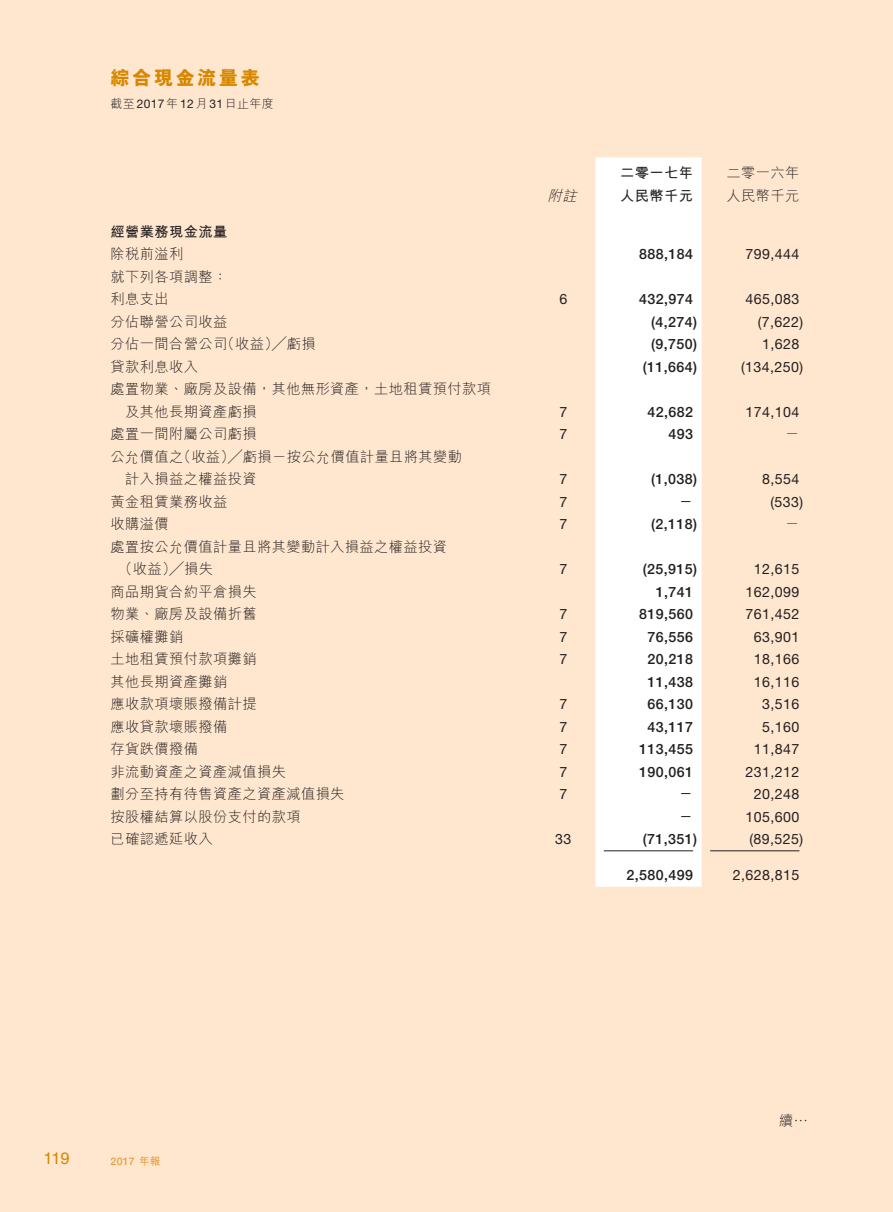
<style>
.page{position:relative;width:893px;height:1212px;background:#fff}
.page>*{position:absolute;margin:0;border:0;box-sizing:border-box;transform-origin:0 0}
.t1{font:800 19.5px "M Hei HK";letter-spacing:.11em;color:#d78800}
.t2{font:16.5px "Helvetica LT Std";color:#d78800}
._1__內文{font:300 14.25px "M Hei HK";letter-spacing:.03em;color:#231f20}
._1__內文-2{font:14.25px "Helvetica Neue LT Std";letter-spacing:.03em;color:#231f20}
._1__內文-3{font:500 14.25px "Helvetica Neue LT Std";letter-spacing:.03em;color:#231f20}
._1__內文-4{font:700 14.25px "M Hei HK";letter-spacing:.03em;color:#231f20}
._1__內文-5{font:italic 300 14.25px "M Hei HK";color:#231f20}
.t3{font:300 12px "M Hei HK";letter-spacing:.03em;color:#231f20}
.t4{font:500 10.5px "Helvetica Neue LT Std";color:#e69f3e}
.s1{font-family:"Helvetica Neue LT Std";font-weight:400}
.s2{font-family:"M Hei HK";font-weight:700}
</style>
<div class="page">
<div style="left:0;top:0;width:892px;height:1212px;background:#ffe6ce"></div>
<div style="left:595px;top:157px;width:107px;height:730px;background:#fff"></div>
<hr style="left:604px;top:850px;width:89px;height:1px;background:#231f20">
<hr style="left:710px;top:850px;width:89px;height:1px;background:#231f20">
<h1 class="t1" style="left:111px;top:68px;width:151px">綜合現金流量表</h1>
<p class="t3" style="left:111px;top:97px;width:165px">截至<span class="s1">2017</span>年<span class="s1">12</span>月<span class="s1">31</span>日止年度</p>
<p class="_1__內文-4" style="left:620px;top:162px;width:74px">二零一七年</p>
<p class="_1__內文" style="left:727px;top:166px;width:74px">二零一六年</p>
<p class="_1__內文-5" style="left:547px;top:188px;width:34px">附註</p>
<p class="_1__內文-4" style="left:620px;top:185px;width:74px">人民幣千元</p>
<p class="_1__內文" style="left:727px;top:188px;width:74px">人民幣千元</p>
<p class="_1__內文-4" style="left:111px;top:221px;width:118px">經營業務現金流量</p>
<p class="_1__內文" style="left:111px;top:247px;width:74px">除稅前溢利</p>
<p class="_1__內文-3" style="left:639px;top:245px;width:55px">888,184</p>
<p class="_1__內文-2" style="left:745px;top:245px;width:55px">799,444</p>
<p class="_1__內文" style="left:111px;top:269px;width:118px">就下列各項調整：</p>
<p class="_1__內文" style="left:111px;top:292px;width:60px">利息支出</p>
<p class="_1__內文-2" style="left:559px;top:290px;width:9px">6</p>
<p class="_1__內文-3" style="left:639px;top:290px;width:55px">432,974</p>
<p class="_1__內文-2" style="left:745px;top:290px;width:55px">465,083</p>
<p class="_1__內文" style="left:111px;top:314px;width:118px">分佔聯營公司收益</p>
<p class="_1__內文-3" style="left:651px;top:313px;width:47px">(4,274)</p>
<p class="_1__內文-2" style="left:758px;top:313px;width:47px">(7,622)</p>
<p class="_1__內文" style="left:111px;top:337px;width:207px">分佔一間合營公司（收益）╱虧損</p>
<p class="_1__內文-3" style="left:651px;top:335px;width:47px">(9,750)</p>
<p class="_1__內文-2" style="left:762px;top:335px;width:39px">1,628</p>
<p class="_1__內文" style="left:111px;top:359px;width:89px">貸款利息收入</p>
<p class="_1__內文-3" style="left:643px;top:358px;width:56px">(11,664)</p>
<p class="_1__內文-2" style="left:741px;top:358px;width:64px">(134,250)</p>
<p class="_1__內文" style="left:111px;top:382px;width:382px">處置物業、廠房及設備，其他無形資產，土地租賃預付款項</p>
<p class="_1__內文" style="left:125px;top:404px;width:133px">及其他長期資產虧損</p>
<p class="_1__內文-2" style="left:559px;top:403px;width:9px">7</p>
<p class="_1__內文-3" style="left:648px;top:403px;width:47px">42,682</p>
<p class="_1__內文-2" style="left:745px;top:403px;width:55px">174,104</p>
<p class="_1__內文" style="left:111px;top:427px;width:148px">處置一間附屬公司虧損</p>
<p class="_1__內文-2" style="left:559px;top:425px;width:9px">7</p>
<p class="_1__內文-3" style="left:669px;top:425px;width:26px">493</p>
<p class="_1__內文" style="left:785px;top:427px;width:16px">－</p>
<p class="_1__內文" style="left:111px;top:449px;width:353px">公允價值之（收益）╱虧損－按公允價值計量且將其變動</p>
<p class="_1__內文" style="left:125px;top:472px;width:133px">計入損益之權益投資</p>
<p class="_1__內文-2" style="left:559px;top:470px;width:9px">7</p>
<p class="_1__內文-3" style="left:651px;top:470px;width:47px">(1,038)</p>
<p class="_1__內文-2" style="left:762px;top:470px;width:39px">8,554</p>
<p class="_1__內文" style="left:111px;top:494px;width:118px">黃金租賃業務收益</p>
<p class="_1__內文-2" style="left:559px;top:493px;width:9px">7</p>
<p class="_1__內文-4" style="left:679px;top:491px;width:16px">－</p>
<p class="_1__內文-2" style="left:770px;top:493px;width:34px">(533)</p>
<p class="_1__內文" style="left:111px;top:517px;width:60px">收購溢價</p>
<p class="_1__內文-2" style="left:559px;top:515px;width:9px">7</p>
<p class="_1__內文-3" style="left:651px;top:515px;width:47px">(2,118)</p>
<p class="_1__內文" style="left:785px;top:517px;width:16px">－</p>
<p class="_1__內文" style="left:111px;top:539px;width:338px">處置按公允價值計量且將其變動計入損益之權益投資</p>
<p class="_1__內文" style="left:118px;top:562px;width:97px">（收益）╱損失</p>
<p class="_1__內文-2" style="left:559px;top:560px;width:9px">7</p>
<p class="_1__內文-3" style="left:643px;top:560px;width:56px">(25,915)</p>
<p class="_1__內文-2" style="left:754px;top:560px;width:47px">12,615</p>
<p class="_1__內文" style="left:111px;top:584px;width:148px">商品期貨合約平倉損失</p>
<p class="_1__內文-3" style="left:656px;top:583px;width:39px">1,741</p>
<p class="_1__內文-2" style="left:745px;top:583px;width:55px">162,099</p>
<p class="_1__內文" style="left:111px;top:607px;width:148px">物業、廠房及設備折舊</p>
<p class="_1__內文-2" style="left:559px;top:605px;width:9px">7</p>
<p class="_1__內文-3" style="left:639px;top:605px;width:55px">819,560</p>
<p class="_1__內文-2" style="left:745px;top:605px;width:55px">761,452</p>
<p class="_1__內文" style="left:111px;top:629px;width:74px">採礦權攤銷</p>
<p class="_1__內文-2" style="left:559px;top:628px;width:9px">7</p>
<p class="_1__內文-3" style="left:648px;top:628px;width:47px">76,556</p>
<p class="_1__內文-2" style="left:754px;top:628px;width:47px">63,901</p>
<p class="_1__內文" style="left:111px;top:652px;width:148px">土地租賃預付款項攤銷</p>
<p class="_1__內文-2" style="left:559px;top:650px;width:9px">7</p>
<p class="_1__內文-3" style="left:648px;top:650px;width:47px">20,218</p>
<p class="_1__內文-2" style="left:754px;top:650px;width:47px">18,166</p>
<p class="_1__內文" style="left:111px;top:674px;width:118px">其他長期資產攤銷</p>
<p class="_1__內文-3" style="left:648px;top:673px;width:47px">11,438</p>
<p class="_1__內文-2" style="left:754px;top:673px;width:47px">16,116</p>
<p class="_1__內文" style="left:111px;top:697px;width:148px">應收款項壞賬撥備計提</p>
<p class="_1__內文-2" style="left:559px;top:695px;width:9px">7</p>
<p class="_1__內文-3" style="left:648px;top:695px;width:47px">66,130</p>
<p class="_1__內文-2" style="left:762px;top:695px;width:39px">3,516</p>
<p class="_1__內文" style="left:111px;top:719px;width:118px">應收貸款壞賬撥備</p>
<p class="_1__內文-2" style="left:559px;top:718px;width:9px">7</p>
<p class="_1__內文-3" style="left:648px;top:718px;width:47px">43,117</p>
<p class="_1__內文-2" style="left:762px;top:718px;width:39px">5,160</p>
<p class="_1__內文" style="left:111px;top:742px;width:89px">存貨跌價撥備</p>
<p class="_1__內文-2" style="left:559px;top:740px;width:9px">7</p>
<p class="_1__內文-3" style="left:639px;top:740px;width:55px">113,455</p>
<p class="_1__內文-2" style="left:754px;top:740px;width:47px">11,847</p>
<p class="_1__內文" style="left:111px;top:764px;width:177px">非流動資產之資產減值損失</p>
<p class="_1__內文-2" style="left:559px;top:763px;width:9px">7</p>
<p class="_1__內文-3" style="left:639px;top:763px;width:55px">190,061</p>
<p class="_1__內文-2" style="left:745px;top:763px;width:55px">231,212</p>
<p class="_1__內文" style="left:111px;top:787px;width:235px">劃分至持有待售資產之資產減值損失</p>
<p class="_1__內文-2" style="left:559px;top:785px;width:9px">7</p>
<p class="_1__內文-4" style="left:679px;top:783px;width:16px">－</p>
<p class="_1__內文-2" style="left:754px;top:785px;width:47px">20,248</p>
<p class="_1__內文" style="left:111px;top:809px;width:192px">按股權結算以股份支付的款項</p>
<p class="_1__內文-4" style="left:679px;top:806px;width:16px">－</p>
<p class="_1__內文-2" style="left:745px;top:808px;width:55px">105,600</p>
<p class="_1__內文" style="left:111px;top:832px;width:104px">已確認遞延收入</p>
<p class="_1__內文-2" style="left:555px;top:830px;width:18px">33</p>
<p class="_1__內文-3" style="left:643px;top:830px;width:56px">(71,351)</p>
<p class="_1__內文-2" style="left:749px;top:830px;width:55px">(89,525)</p>
<p class="_1__內文-3" style="left:627px;top:867px;width:68px">2,580,499</p>
<p class="_1__內文-2" style="left:733px;top:867px;width:68px">2,628,815</p>
<p class="t2" style="left:44px;top:1149px;width:27px">119</p>
<p class="t4" style="left:111px;top:1155px;width:51px">2017 <span class="s2">年報</span></p>
<p class="_1__內文" style="left:779px;top:1113px;width:30px">續⋯</p>
</div>
